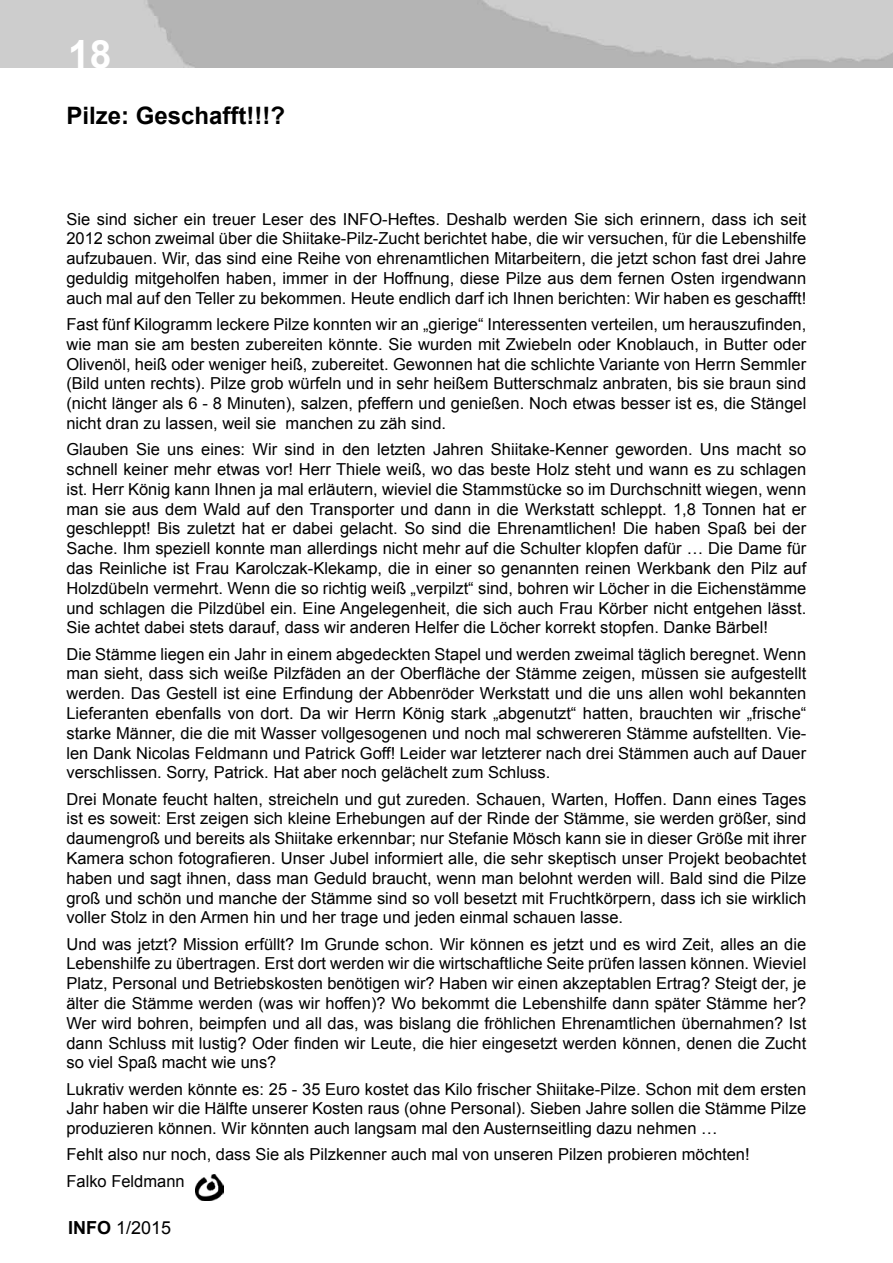
<style>
.page{position:relative;width:893px;height:1263px;background:#fff}
.page>*{position:absolute;margin:0;border:0;box-sizing:border-box;transform-origin:0 0}
.t1{font:700 39px "Arial";color:#fff}
.t2{font:700 24px "Arial";color:#000}
.t3{font:18px "Arial";color:#000}
.t4{font:16.5px/19.8px "Arial";color:#000;text-align:justify}
.s1{font-weight:700}
</style>
<div class="page">
<img style="left:195px;top:1174px;width:28px;height:26px">
<h1 class="t1" style="left:68px;top:28px;width:45px">18</h1>
<h2 class="t2" style="left:66px;top:100px;width:220px">Pilze: Geschafft!!!?</h2>
<p class="t4" style="left:66px;top:209px;width:741px">Sie sind sicher ein treuer Leser des INFO-Heftes. Deshalb werden Sie sich erinnern, dass ich seit 2012 schon zweimal über die Shiitake-Pilz-Zucht berichtet habe, die wir versuchen, für die Lebenshilfe aufzubauen. Wir, das sind eine Reihe von ehrenamtlichen Mitarbeitern, die jetzt schon fast drei Jahre geduldig mitgeholfen haben, immer in der Hoffnung, diese Pilze aus dem fernen Osten irgendwann auch mal auf den Teller zu bekommen. Heute endlich darf ich Ihnen berichten: Wir haben es geschafft!</p>
<p class="t4" style="left:66px;top:314px;width:741px">Fast fünf Kilogramm leckere Pilze konnten wir an „gierige“ Interessenten verteilen, um herauszufinden, wie man sie am besten zubereiten könnte. Sie wurden mit Zwiebeln oder Knoblauch, in Butter oder Olivenöl, heiß oder weniger heiß, zubereitet. Gewonnen hat die schlichte Variante von Herrn Semmler (Bild unten rechts). Pilze grob würfeln und in sehr heißem Butterschmalz anbraten, bis sie braun sind (nicht länger als 6 - 8 Minuten), salzen, pfeffern und genießen. Noch etwas besser ist es, die Stängel nicht dran zu lassen, weil sie manchen zu zäh sind.</p>
<p class="t4" style="left:66px;top:440px;width:741px">Glauben Sie uns eines: Wir sind in den letzten Jahren Shiitake-Kenner geworden. Uns macht so schnell keiner mehr etwas vor! Herr Thiele weiß, wo das beste Holz steht und wann es zu schlagen ist. Herr König kann Ihnen ja mal erläutern, wieviel die Stammstücke so im Durchschnitt wiegen, wenn man sie aus dem Wald auf den Transporter und dann in die Werkstatt schleppt. 1,8 Tonnen hat er geschleppt! Bis zuletzt hat er dabei gelacht. So sind die Ehrenamtlichen! Die haben Spaß bei der Sache. Ihm speziell konnte man allerdings nicht mehr auf die Schulter klopfen dafür … Die Dame für das Reinliche ist Frau Karolczak-Klekamp, die in einer so genannten reinen Werkbank den Pilz auf Holzdübeln vermehrt. Wenn die so richtig weiß „verpilzt“ sind, bohren wir Löcher in die Eichenstämme und schlagen die Pilzdübel ein. Eine Angelegenheit, die sich auch Frau Körber nicht entgehen lässt.<br>Sie achtet dabei stets darauf, dass wir anderen Helfer die Löcher korrekt stopfen. Danke Bärbel!</p>
<p class="t4" style="left:66px;top:644px;width:741px">Die Stämme liegen ein Jahr in einem abgedeckten Stapel und werden zweimal täglich beregnet. Wenn man sieht, dass sich weiße Pilzfäden an der Oberfläche der Stämme zeigen, müssen sie aufgestellt werden. Das Gestell ist eine Erfindung der Abbenröder Werkstatt und die uns allen wohl bekannten Lieferanten ebenfalls von dort. Da wir Herrn König stark „abgenutzt“ hatten, brauchten wir „frische“ starke Männer, die die mit Wasser vollgesogenen und noch mal schwereren Stämme aufstellten. Vie&shy;len Dank Nicolas Feldmann und Patrick Goff! Leider war letzterer nach drei Stämmen auch auf Dauer verschlissen. Sorry, Patrick. Hat aber noch gelächelt zum Schluss.</p>
<p class="t4" style="left:66px;top:789px;width:741px">Drei Monate feucht halten, streicheln und gut zureden. Schauen, Warten, Hoffen. Dann eines Tages ist es soweit: Erst zeigen sich kleine Erhebungen auf der Rinde der Stämme, sie werden größer, sind daumengroß und bereits als Shiitake erkennbar; nur Stefanie Mösch kann sie in dieser Größe mit ihrer Kamera schon fotografieren. Unser Jubel informiert alle, die sehr skeptisch unser Projekt beobachtet haben und sagt ihnen, dass man Geduld braucht, wenn man belohnt werden will. Bald sind die Pilze groß und schön und manche der Stämme sind so voll besetzt mit Fruchtkörpern, dass ich sie wirklich voller Stolz in den Armen hin und her trage und jeden einmal schauen lasse.</p>
<p class="t4" style="left:66px;top:934px;width:741px">Und was jetzt? Mission erfüllt? Im Grunde schon. Wir können es jetzt und es wird Zeit, alles an die Lebenshilfe zu übertragen. Erst dort werden wir die wirtschaftliche Seite prüfen lassen können. Wieviel Platz, Personal und Betriebskosten benötigen wir? Haben wir einen akzeptablen Ertrag? Steigt der, je älter die Stämme werden (was wir hoffen)? Wo bekommt die Lebenshilfe dann später Stämme her?<br>Wer wird bohren, beimpfen und all das, was bislang die fröhlichen Ehrenamtlichen übernahmen? Ist dann Schluss mit lustig? Oder finden wir Leute, die hier eingesetzt werden können, denen die Zucht so viel Spaß macht wie uns?</p>
<p class="t4" style="left:66px;top:1079px;width:741px">Lukrativ werden könnte es: 25 - 35 Euro kostet das Kilo frischer Shiitake-Pilze. Schon mit dem ersten Jahr haben wir die Hälfte unserer Kosten raus (ohne Personal). Sieben Jahre sollen die Stämme Pilze produzieren können. Wir könnten auch langsam mal den Austernseitling dazu nehmen …</p>
<p class="t4" style="left:66px;top:1142px;width:685px;line-height:26.2px">Fehlt also nur noch, dass Sie als Pilzkenner auch mal von unseren Pilzen probieren möchten!<br>Falko Feldmann</p>
<p class="t3" style="left:68px;top:1215px;width:105px"><span class="s1">INFO</span> 1/2015</p>
</div>
